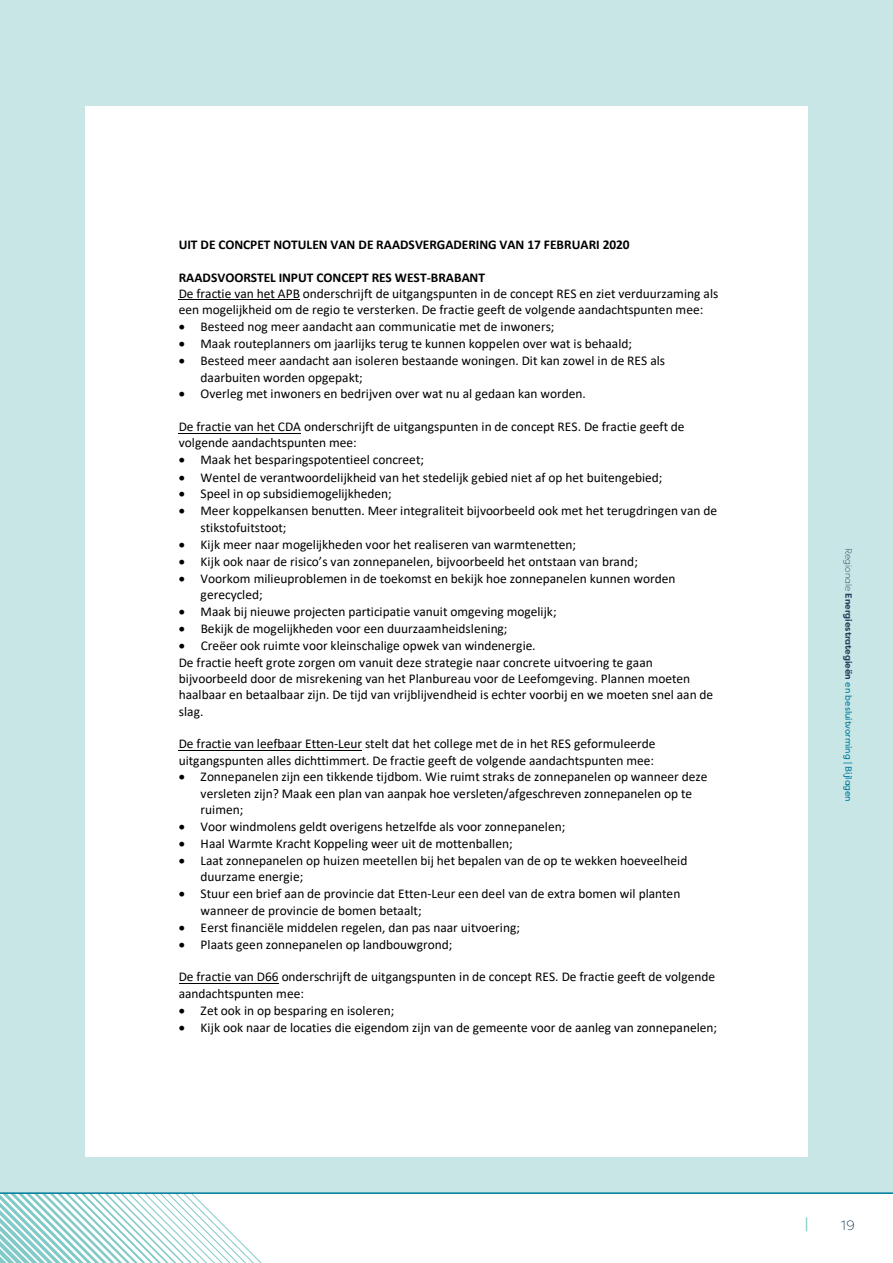
<style>
.page{position:relative;width:893px;height:1263px;background:#fff}
.page>*{position:absolute;margin:0;border:0;box-sizing:border-box;transform-origin:0 0}
.t1{font:700 13.8px "Filson Pro";color:#81cac9}
.t2{font:300 13.5px "Filson Pro";color:#223c5a}
.t3{font:13.35px/16.4px "Calibri";color:#000}
.t4{font:700 13.35px "Calibri";color:#000}
.t5{font:9px "Filson Pro";color:#007b9c}
.s1{font-weight:300;color:#223c5a}
.s2{font-weight:700;color:#223c5a}
</style>
<div class="page">
<div style="left:0;top:0;width:893px;height:1194px;background:#c8e6e5"></div>
<div style="left:85px;top:106px;width:722px;height:1051px;background:#fff"></div>
<hr style="left:179px;top:299px;width:121px;height:1px;background:#000">
<hr style="left:179px;top:433px;width:122px;height:1px;background:#000">
<hr style="left:179px;top:750px;width:183px;height:1px;background:#000">
<hr style="left:179px;top:983px;width:100px;height:1px;background:#000">
<svg style="left:0;top:1194px;width:262px;height:69px"></svg>
<hr style="left:0;top:1192px;width:893px;height:2px;background:#007b9c">
<p class="t4" style="left:179px;top:235px;width:452px">UIT DE CONCPET NOTULEN VAN DE RAADSVERGADERING VAN 17 FEBRUARI 2020</p>
<p class="t4" style="left:179px;top:268px;width:308px">RAADSVOORSTEL INPUT CONCEPT RES WEST-BRABANT</p>
<p class="t3" style="left:179px;top:285px;width:541px">De fractie van het APB onderschrijft de uitgangspunten in de concept RES en ziet verduurzaming als een mogelijkheid om de regio te versterken. De fractie geeft de volgende aandachtspunten mee:</p>
<p class="t3" style="left:179px;top:318px;width:377px">• Besteed nog meer aandacht aan communicatie met de inwoners;</p>
<p class="t3" style="left:179px;top:335px;width:455px">• Maak routeplanners om jaarlijks terug te kunnen koppelen over wat is behaald;</p>
<p class="t3" style="left:201px;top:352px;width:466px;text-indent:-22px">• Besteed meer aandacht aan isoleren bestaande woningen. Dit kan zowel in de RES als daarbuiten worden opgepakt;</p>
<p class="t3" style="left:179px;top:386px;width:409px">• Overleg met inwoners en bedrijven over wat nu al gedaan kan worden.</p>
<p class="t3" style="left:179px;top:418px;width:507px">De fractie van het CDA onderschrijft de uitgangspunten in de concept RES. De fractie geeft de volgende aandachtspunten mee:</p>
<p class="t3" style="left:179px;top:451px;width:247px">• Maak het besparingspotentieel concreet;</p>
<p class="t3" style="left:179px;top:469px;width:485px">• Wentel de verantwoordelijkheid van het stedelijk gebied niet af op het buitengebied;</p>
<p class="t3" style="left:179px;top:485px;width:215px">• Speel in op subsidiemogelijkheden;</p>
<p class="t3" style="left:201px;top:502px;width:518px;text-indent:-22px">• Meer koppelkansen benutten. Meer integraliteit bijvoorbeeld ook met het terugdringen van de stikstofuitstoot;</p>
<p class="t3" style="left:179px;top:536px;width:399px">• Kijk meer naar mogelijkheden voor het realiseren van warmtenetten;</p>
<p class="t3" style="left:179px;top:553px;width:461px">• Kijk ook naar de risico’s van zonnepanelen, bijvoorbeeld het ontstaan van brand;</p>
<p class="t3" style="left:201px;top:570px;width:476px;text-indent:-22px">• Voorkom milieuproblemen in de toekomst en bekijk hoe zonnepanelen kunnen worden gerecycled;</p>
<p class="t3" style="left:179px;top:603px;width:379px">• Maak bij nieuwe projecten participatie vanuit omgeving mogelijk;</p>
<p class="t3" style="left:179px;top:620px;width:330px">• Bekijk de mogelijkheden voor een duurzaamheidslening;</p>
<p class="t3" style="left:179px;top:637px;width:536px">• Creëer ook ruimte voor kleinschalige opwek van windenergie.<br>De fractie heeft grote zorgen om vanuit deze strategie naar concrete uitvoering te gaan bijvoorbeeld door de misrekening van het Planbureau voor de Leefomgeving. Plannen moeten haalbaar en betaalbaar zijn. De tijd van vrijblijvendheid is echter voorbij en we moeten snel aan de slag.</p>
<p class="t3" style="left:179px;top:735px;width:478px">De fractie van leefbaar Etten-Leur stelt dat het college met de in het RES geformuleerde uitgangspunten alles dichttimmert. De fractie geeft de volgende aandachtspunten mee:</p>
<p class="t3" style="left:201px;top:768px;width:508px;text-indent:-22px">• Zonnepanelen zijn een tikkende tijdbom. Wie ruimt straks de zonnepanelen op wanneer deze versleten zijn? Maak een plan van aanpak hoe versleten/afgeschreven zonnepanelen op te ruimen;</p>
<p class="t3" style="left:179px;top:818px;width:388px">• Voor windmolens geldt overigens hetzelfde als voor zonnepanelen;</p>
<p class="t3" style="left:179px;top:835px;width:336px">• Haal Warmte Kracht Koppeling weer uit de mottenballen;</p>
<p class="t3" style="left:201px;top:852px;width:488px;text-indent:-22px">• Laat zonnepanelen op huizen meetellen bij het bepalen van de op te wekken hoeveelheid duurzame energie;</p>
<p class="t3" style="left:201px;top:885px;width:481px;text-indent:-22px">• Stuur een brief aan de provincie dat Etten-Leur een deel van de extra bomen wil planten wanneer de provincie de bomen betaalt;</p>
<p class="t3" style="left:179px;top:919px;width:343px">• Eerst financiële middelen regelen, dan pas naar uitvoering;</p>
<p class="t3" style="left:179px;top:936px;width:275px">• Plaats geen zonnepanelen op landbouwgrond;</p>
<p class="t3" style="left:179px;top:968px;width:538px">De fractie van D66 onderschrijft de uitgangspunten in de concept RES. De fractie geeft de volgende aandachtspunten mee:</p>
<p class="t3" style="left:179px;top:1002px;width:217px">• Zet ook in op besparing en isoleren;</p>
<p class="t3" style="left:179px;top:1018px;width:540px">• Kijk ook naar de locaties die eigendom zijn van de gemeente voor de aanleg van zonnepanelen;</p>
<p class="t5" style="left:855px;top:548px;width:256px;rotate:90deg"><span class="s1">Regionale</span> <span class="s2">Energiestrategieën</span> en besluitvorming | Bijlagen</p>
<p class="t1" style="left:805px;top:1214px;width:5px">|</p>
<p class="t2" style="left:841px;top:1216px;width:15px">19</p>
</div>
